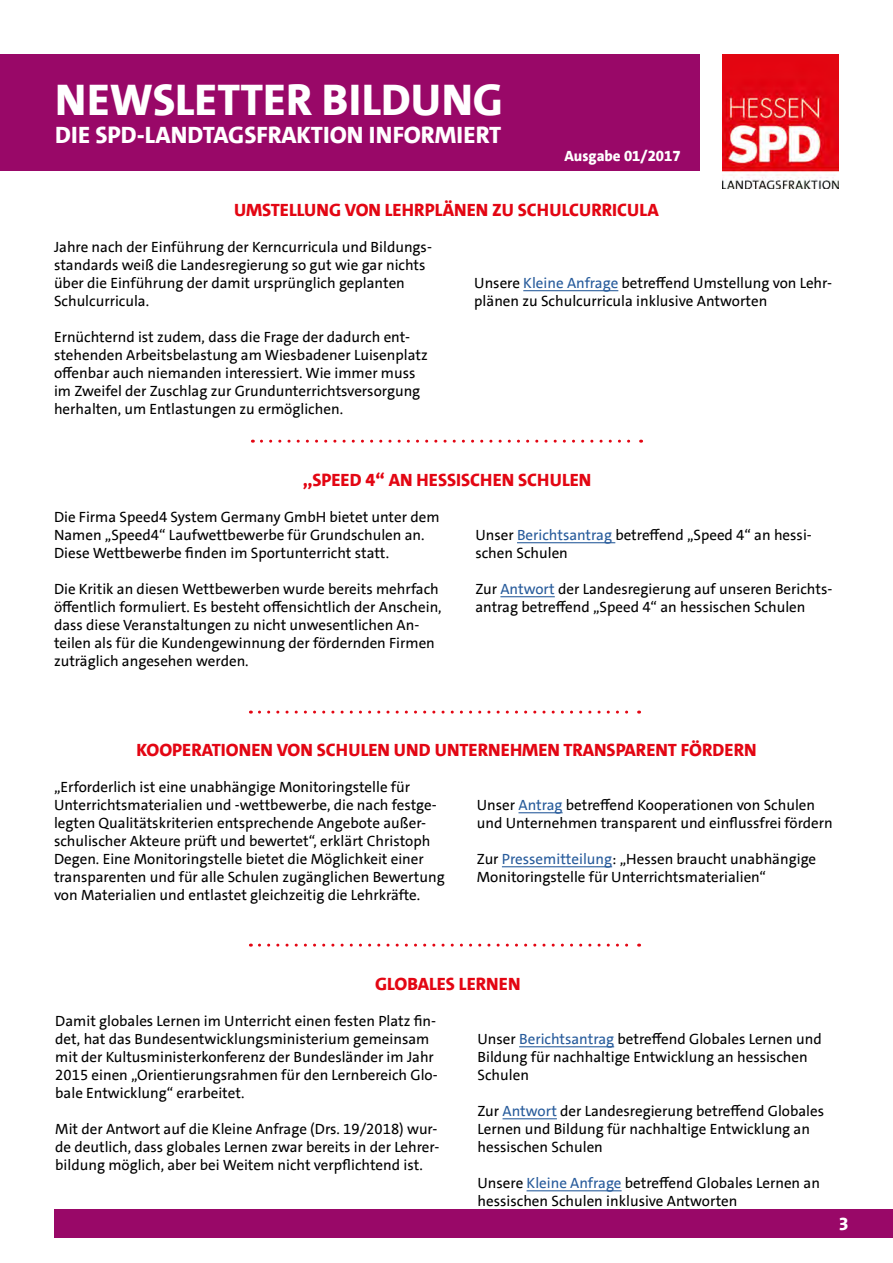
<style>
.page{position:relative;width:893px;height:1263px;background:#fff}
.page>*{position:absolute;margin:0;border:0;box-sizing:border-box;transform-origin:0 0}
.t1{font:800 45px "SPD The Sans Versal";color:#fff}
.t2{font:800 24px "SPD The Sans Versal";color:#fff}
.t3{font:800 18px "SPD The Sans";color:#e30613}
.t4{font:800 18px "SPD The Sans";color:#fff}
.t5{font:15px/18px "SPD The Sans";color:#000}
.t6{font:800 15px "SPD The Sans";color:#fff}
.s1{color:#275b9b}
</style>
<div class="page">
<div style="left:0;top:54px;width:700px;height:117px;background:#990868"></div>
<img style="left:722px;top:54px;width:117px;height:135px">
<div style="left:54px;top:1209px;width:839px;height:29px;background:#990868"></div>
<svg style="left:259px;top:711px;width:381px;height:3px"></svg>
<svg style="left:261px;top:440px;width:381px;height:3px"></svg>
<hr style="left:519px;top:1046px;width:95px;height:1px;background:#275b9b">
<hr style="left:503px;top:1118px;width:54px;height:1px;background:#275b9b">
<hr style="left:527px;top:1190px;width:95px;height:1px;background:#275b9b">
<svg style="left:259px;top:944px;width:381px;height:3px"></svg>
<hr style="left:523px;top:290px;width:95px;height:1px;background:#275b9b">
<hr style="left:517px;top:542px;width:98px;height:1px;background:#275b9b">
<hr style="left:500px;top:596px;width:55px;height:1px;background:#275b9b">
<hr style="left:518px;top:812px;width:45px;height:1px;background:#275b9b">
<hr style="left:502px;top:866px;width:110px;height:1px;background:#275b9b">
<h1 class="t1" style="left:55px;top:71px;width:449px">NEWSLETTER BILDUNG</h1>
<h2 class="t2" style="left:55px;top:120px;width:447px">DIE SPD-LANDTAGSFRAKTION INFORMIERT</h2>
<p class="t6" style="left:564px;top:146px;width:118px">Ausgabe 01/2017</p>
<p class="t3" style="left:234px;top:198px;width:426px">UMSTELLUNG VON LEHRPLÄNEN ZU SCHULCURRICULA</p>
<p class="t5" style="left:54px;top:238px;width:379px">Jahre nach der Einführung der Kerncurricula und Bildungs&shy;standards weiß die Landesregierung so gut wie gar nichts über die Einführung der damit ursprünglich geplanten Schulcurricula.</p>
<p class="t5" style="left:54px;top:328px;width:375px">Ernüchternd ist zudem, dass die Frage der dadurch ent&shy;stehenden Arbeitsbelastung am Wiesbadener Luisenplatz offenbar auch niemanden interessiert. Wie immer muss im Zweifel der Zuschlag zur Grundunterrichtsversorgung herhalten, um Entlastungen zu ermöglichen.</p>
<p class="t5" style="left:474px;top:274px;width:359px">Unsere <span class="s1">Kleine Anfrage</span> betreffend Umstellung von Lehr&shy;plänen zu Schulcurricula inklusive Antworten</p>
<p class="t3" style="left:303px;top:468px;width:290px">‚‚SPEED 4“ AN HESSISCHEN SCHULEN</p>
<p class="t5" style="left:54px;top:508px;width:387px">Die Firma Speed4 System Germany GmbH bietet unter dem<br>Namen „Speed4“ Laufwettbewerbe für Grundschulen an.<br>Diese Wettbewerbe finden im Sportunterricht statt.</p>
<p class="t5" style="left:54px;top:580px;width:389px">Die Kritik an diesen Wettbewerben wurde bereits mehrfach öffentlich formuliert. Es besteht offensichtlich der Anschein, dass diese Veranstaltungen zu nicht unwesentlichen An&shy;teilen als für die Kundengewinnung der fördernden Firmen zuträglich angesehen werden.</p>
<p class="t5" style="left:475px;top:526px;width:338px">Unser <span class="s1">Berichtsantrag</span> betreffend „Speed 4“ an hessi&shy;schen Schulen</p>
<p class="t5" style="left:475px;top:580px;width:358px">Zur <span class="s1">Antwort</span> der Landesregierung auf unseren Berichts&shy;antrag betreffend „Speed 4“ an hessischen Schulen</p>
<p class="t3" style="left:136px;top:738px;width:621px">KOOPERATIONEN VON SCHULEN UND UNTERNEHMEN TRANSPARENT FÖRDERN</p>
<p class="t5" style="left:54px;top:778px;width:392px">„Erforderlich ist eine unabhängige Monitoringstelle für Unterrichtsmaterialien und -wettbewerbe, die nach festge&shy;legten Qualitätskriterien entsprechende Angebote außer&shy;schulischer Akteure prüft und bewertet“, erklärt Christoph Degen. Eine Monitoringstelle bietet die Möglichkeit einer transparenten und für alle Schulen zugänglichen Bewertung von Materialien und entlastet gleichzeitig die Lehrkräfte.</p>
<p class="t5" style="left:477px;top:796px;width:357px">Unser <span class="s1">Antrag</span> betreffend Kooperationen von Schulen und Unternehmen transparent und einflussfrei fördern</p>
<p class="t5" style="left:477px;top:850px;width:341px">Zur <span class="s1">Pressemitteilung</span>: „Hessen braucht unabhängige<br>Monitoringstelle für Unterrichtsmaterialien“</p>
<p class="t3" style="left:375px;top:972px;width:147px">GLOBALES LERNEN</p>
<p class="t5" style="left:55px;top:1012px;width:384px">Damit globales Lernen im Unterricht einen festen Platz fin&shy;det, hat das Bundesentwicklungsministerium gemeinsam mit der Kultusministerkonferenz der Bundesländer im Jahr 2015 einen „Orientierungsrahmen für den Lernbereich Glo&shy;bale Entwicklung“ erarbeitet.</p>
<p class="t5" style="left:55px;top:1120px;width:386px">Mit der Antwort auf die Kleine Anfrage (Drs. 19/2018) wur&shy;de deutlich, dass globales Lernen zwar bereits in der Lehrer&shy;bildung möglich, aber bei Weitem nicht verpflichtend ist.</p>
<p class="t5" style="left:477px;top:1030px;width:346px">Unser <span class="s1">Berichtsantrag</span> betreffend Globales Lernen und<br>Bildung für nachhaltige Entwicklung an hessischen<br>Schulen</p>
<p class="t5" style="left:477px;top:1102px;width:348px">Zur <span class="s1">Antwort</span> der Landesregierung betreffend Globales<br>Lernen und Bildung für nachhaltige Entwicklung an hessischen Schulen</p>
<p class="t5" style="left:477px;top:1174px;width:344px">Unsere <span class="s1">Kleine Anfrage</span> betreffend Globales Lernen an hessischen Schulen inklusive Antworten</p>
<p class="t4" style="left:839px;top:1212px;width:11px">3</p>
</div>
